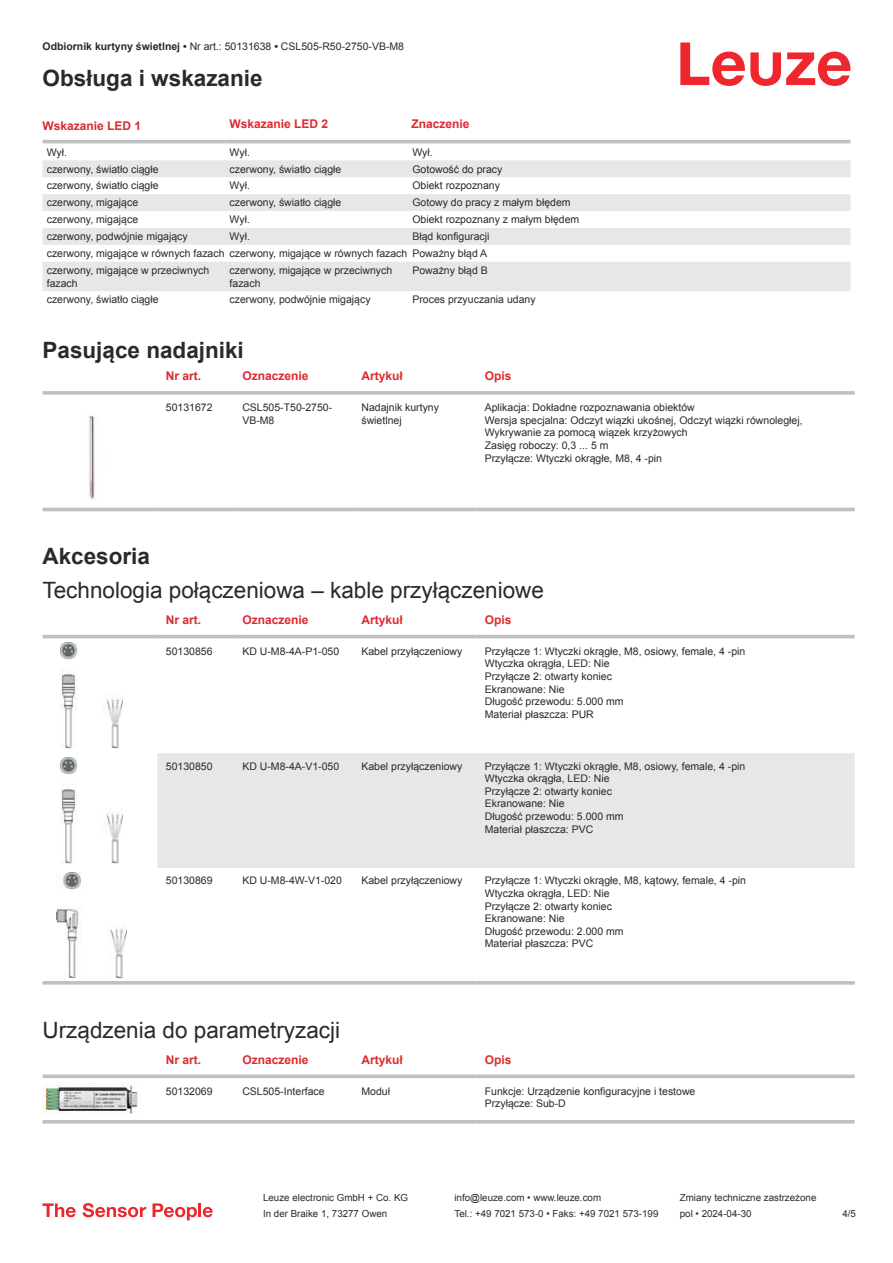
<style>
.page{position:relative;width:893px;height:1263px;background:#fff}
.page>*{position:absolute;margin:0;border:0;box-sizing:border-box;transform-origin:0 0}
.t1{font:22.5px "Arial";color:#2b292a}
.t2{font:700 22.5px "Arial";color:#2b292a}
.t3{font:700 12px "Arial";color:#db2a30}
.t4{font:10.5px/12.6px "Arial";color:#2b292a}
.t5{font:9.75px "Arial";color:#2b292a}
.s1{font-weight:700}
</style>
<div class="page">
<svg style="left:680px;top:43px;width:170px;height:43px"></svg>
<svg style="left:43px;top:143px;width:807px;height:1px"></svg>
<svg style="left:43px;top:160px;width:807px;height:131px;fill:#e6e7e9"></svg>
<hr style="left:43px;top:140px;width:182px;height:3px;background:#bdbfc1">
<hr style="left:225px;top:140px;width:183px;height:3px;background:#bdbfc1">
<hr style="left:408px;top:140px;width:442px;height:3px;background:#bdbfc1">
<div style="left:43px;top:507px;width:812px;height:5px;background:#ededee"></div>
<svg style="left:43px;top:391px;width:114px;height:4px"></svg>
<svg style="left:157px;top:391px;width:77px;height:4px"></svg>
<svg style="left:234px;top:391px;width:119px;height:4px"></svg>
<svg style="left:353px;top:391px;width:123px;height:4px"></svg>
<svg style="left:476px;top:391px;width:379px;height:4px;fill:#c2c4c6"></svg>
<hr style="left:43px;top:508px;width:114px;height:3px;background:#bdbfc1">
<hr style="left:157px;top:508px;width:77px;height:3px;background:#bdbfc1">
<hr style="left:234px;top:508px;width:119px;height:3px;background:#bdbfc1">
<hr style="left:353px;top:508px;width:123px;height:3px;background:#bdbfc1">
<hr style="left:476px;top:508px;width:379px;height:3px;background:#bdbfc1">
<img style="left:89px;top:415px;width:6px;height:85px">
<svg style="left:43px;top:634px;width:812px;height:345px"></svg>
<div style="left:157px;top:753px;width:698px;height:115px;background:#e6e7e9"></div>
<hr style="left:43px;top:635px;width:114px;height:3px;background:#bdbfc1">
<hr style="left:157px;top:635px;width:77px;height:3px;background:#bdbfc1">
<hr style="left:234px;top:635px;width:119px;height:3px;background:#bdbfc1">
<hr style="left:353px;top:635px;width:123px;height:3px;background:#bdbfc1">
<hr style="left:476px;top:635px;width:379px;height:3px;background:#bdbfc1">
<svg style="left:43px;top:981px;width:114px;height:4px"></svg>
<svg style="left:157px;top:981px;width:77px;height:4px"></svg>
<svg style="left:234px;top:981px;width:119px;height:4px"></svg>
<svg style="left:353px;top:981px;width:123px;height:4px"></svg>
<svg style="left:476px;top:981px;width:379px;height:4px;fill:#c1c3c5"></svg>
<img style="left:60px;top:643px;width:63px;height:106px">
<img style="left:60px;top:757px;width:63px;height:107px">
<img style="left:56px;top:872px;width:70px;height:106px">
<svg style="left:43px;top:1123px;width:812px;height:1px"></svg>
<svg style="left:43px;top:1074px;width:114px;height:4px"></svg>
<svg style="left:157px;top:1074px;width:77px;height:4px"></svg>
<svg style="left:234px;top:1074px;width:119px;height:4px"></svg>
<svg style="left:353px;top:1074px;width:123px;height:4px"></svg>
<svg style="left:476px;top:1074px;width:379px;height:4px;fill:#bdbfc1"></svg>
<hr style="left:43px;top:1120px;width:114px;height:3px;background:#bdbfc1">
<hr style="left:157px;top:1120px;width:77px;height:3px;background:#bdbfc1">
<hr style="left:234px;top:1120px;width:119px;height:3px;background:#bdbfc1">
<hr style="left:353px;top:1120px;width:123px;height:3px;background:#bdbfc1">
<hr style="left:476px;top:1120px;width:379px;height:3px;background:#bdbfc1">
<img style="left:43px;top:1082px;width:95px;height:32px">
<svg style="left:43px;top:1203px;width:33px;height:14px"></svg>
<svg style="left:83px;top:1203px;width:63px;height:14px"></svg>
<svg style="left:153px;top:1203px;width:44px;height:17px"></svg>
<hr style="left:198px;top:1203px;width:3px;height:14px;background:#ed272d">
<svg style="left:203px;top:1207px;width:10px;height:10px"></svg>
<p class="t4" style="left:43px;top:41px;width:363px"><span class="s1">Odbiornik kurtyny świetlnej •</span> Nr art.: 50131638 <span class="s1">•</span> CSL505-R50-2750-VB-M8</p>
<h1 class="t2" style="left:43px;top:63px;width:222px">Obsługa i wskazanie</h1>
<p class="t3" style="left:43px;top:117px;width:100px">Wskazanie LED 1</p>
<p class="t3" style="left:230px;top:115px;width:100px">Wskazanie LED 2</p>
<p class="t3" style="left:411px;top:119px;width:60px">Znaczenie</p>
<p class="t4" style="left:47px;top:146px;width:22px">Wył.</p>
<p class="t4" style="left:230px;top:146px;width:22px">Wył.</p>
<p class="t4" style="left:412px;top:146px;width:22px">Wył.</p>
<p class="t4" style="left:47px;top:162px;width:113px">czerwony, światło ciągłe</p>
<p class="t4" style="left:230px;top:162px;width:113px">czerwony, światło ciągłe</p>
<p class="t4" style="left:412px;top:162px;width:91px">Gotowość do pracy</p>
<p class="t4" style="left:47px;top:179px;width:113px">czerwony, światło ciągłe</p>
<p class="t4" style="left:230px;top:179px;width:22px">Wył.</p>
<p class="t4" style="left:412px;top:180px;width:89px">Obiekt rozpoznany</p>
<p class="t4" style="left:47px;top:196px;width:93px">czerwony, migające</p>
<p class="t4" style="left:230px;top:196px;width:113px">czerwony, światło ciągłe</p>
<p class="t4" style="left:412px;top:196px;width:160px">Gotowy do pracy z małym błędem</p>
<p class="t4" style="left:47px;top:213px;width:93px">czerwony, migające</p>
<p class="t4" style="left:230px;top:213px;width:22px">Wył.</p>
<p class="t4" style="left:412px;top:213px;width:168px">Obiekt rozpoznany z małym błędem</p>
<p class="t4" style="left:47px;top:230px;width:143px">czerwony, podwójnie migający</p>
<p class="t4" style="left:230px;top:230px;width:22px">Wył.</p>
<p class="t4" style="left:47px;top:228px;width:444px;line-height:17px;text-indent:366px">Błąd konfiguracji czerwony, migające w równych fazach czerwony, migające w równych fazach Poważny błąd A czerwony, migające w przeciwnych</p>
<p class="t4" style="left:47px;top:277px;width:32px">fazach</p>
<p class="t4" style="left:230px;top:264px;width:164px">czerwony, migające w przeciwnych fazach</p>
<p class="t4" style="left:412px;top:264px;width:77px">Poważny błąd B</p>
<p class="t4" style="left:47px;top:293px;width:113px">czerwony, światło ciągłe</p>
<p class="t4" style="left:230px;top:293px;width:143px">czerwony, podwójnie migający</p>
<p class="t4" style="left:412px;top:293px;width:125px">Proces przyuczania udany</p>
<h1 class="t2" style="left:43px;top:335px;width:203px">Pasujące nadajniki</h1>
<p class="t3" style="left:166px;top:368px;width:37px">Nr art.</p>
<p class="t3" style="left:242px;top:371px;width:68px">Oznaczenie</p>
<p class="t3" style="left:361px;top:368px;width:43px">Artykuł</p>
<p class="t3" style="left:485px;top:371px;width:28px">Opis</p>
<p class="t4" style="left:166px;top:402px;width:48px">50131672</p>
<p class="t4" style="left:242px;top:402px;width:91px">CSL505-T50-2750-<br>VB-M8</p>
<p class="t4" style="left:361px;top:401px;width:79px">Nadajnik kurtyny świetlnej</p>
<p class="t4" style="left:485px;top:401px;width:319px">Aplikacja: Dokładne rozpoznawania obiektów<br>Wersja specjalna: Odczyt wiązki ukośnej, Odczyt wiązki równoległej, Wykrywanie za pomocą wiązek krzyżowych<br>Zasięg roboczy: 0,3 ... 5 m<br>Przyłącze: Wtyczki okrągłe, M8, 4 -pin</p>
<h1 class="t2" style="left:43px;top:548px;width:109px">Akcesoria</h1>
<h1 class="t1" style="left:43px;top:574px;width:503px">Technologia połączeniowa – kable przyłączeniowe</h1>
<p class="t3" style="left:166px;top:611px;width:37px">Nr art.</p>
<p class="t3" style="left:242px;top:615px;width:68px">Oznaczenie</p>
<p class="t3" style="left:361px;top:611px;width:43px">Artykuł</p>
<p class="t3" style="left:485px;top:615px;width:28px">Opis</p>
<p class="t4" style="left:166px;top:646px;width:48px">50130856</p>
<p class="t4" style="left:242px;top:645px;width:98px">KD U-M8-4A-P1-050</p>
<p class="t4" style="left:361px;top:645px;width:102px">Kabel przyłączeniowy</p>
<p class="t4" style="left:485px;top:645px;width:262px">Przyłącze 1: Wtyczki okrągłe, M8, osiowy, female, 4 -pin<br>Wtyczka okrągła, LED: Nie<br>Przyłącze 2: otwarty koniec<br>Ekranowane: Nie<br>Długość przewodu: 5.000 mm<br>Materiał płaszcza: PUR</p>
<p class="t4" style="left:166px;top:761px;width:48px">50130850</p>
<p class="t4" style="left:242px;top:760px;width:98px">KD U-M8-4A-V1-050</p>
<p class="t4" style="left:361px;top:760px;width:102px">Kabel przyłączeniowy</p>
<p class="t4" style="left:485px;top:760px;width:262px">Przyłącze 1: Wtyczki okrągłe, M8, osiowy, female, 4 -pin<br>Wtyczka okrągła, LED: Nie<br>Przyłącze 2: otwarty koniec<br>Ekranowane: Nie<br>Długość przewodu: 5.000 mm<br>Materiał płaszcza: PVC</p>
<p class="t4" style="left:166px;top:874px;width:48px">50130869</p>
<p class="t4" style="left:242px;top:874px;width:101px">KD U-M8-4W-V1-020</p>
<p class="t4" style="left:361px;top:874px;width:102px">Kabel przyłączeniowy</p>
<p class="t4" style="left:485px;top:874px;width:263px">Przyłącze 1: Wtyczki okrągłe, M8, kątowy, female, 4 -pin<br>Wtyczka okrągła, LED: Nie<br>Przyłącze 2: otwarty koniec<br>Ekranowane: Nie<br>Długość przewodu: 2.000 mm<br>Materiał płaszcza: PVC</p>
<h1 class="t1" style="left:43px;top:1014px;width:299px">Urządzenia do parametryzacji</h1>
<p class="t3" style="left:166px;top:1051px;width:37px">Nr art.</p>
<p class="t3" style="left:242px;top:1055px;width:68px">Oznaczenie</p>
<p class="t3" style="left:361px;top:1051px;width:43px">Artykuł</p>
<p class="t3" style="left:485px;top:1055px;width:28px">Opis</p>
<p class="t4" style="left:166px;top:1084px;width:48px">50132069</p>
<p class="t4" style="left:242px;top:1085px;width:84px">CSL505-Interface</p>
<p class="t4" style="left:361px;top:1084px;width:30px">Moduł</p>
<p class="t4" style="left:485px;top:1084px;width:212px">Funkcje: Urządzenie konfiguracyjne i testowe<br>Przyłącze: Sub-D</p>
<p class="t5" style="left:263px;top:1191px;width:146px">Leuze electronic GmbH + Co. KG</p>
<p class="t5" style="left:454px;top:1191px;width:148px">info@leuze.com • www.leuze.com</p>
<p class="t5" style="left:680px;top:1191px;width:138px">Zmiany techniczne zastrzeżone</p>
<p class="t5" style="left:263px;top:1207px;width:126px">In der Braike 1, 73277 Owen</p>
<p class="t5" style="left:454px;top:1207px;width:205px">Tel.: +49 7021 573-0 • Faks: +49 7021 573-199</p>
<p class="t5" style="left:680px;top:1207px;width:73px">pol • 2024-04-30</p>
<p class="t5" style="left:842px;top:1207px;width:15px">4 /5</p>
</div>
